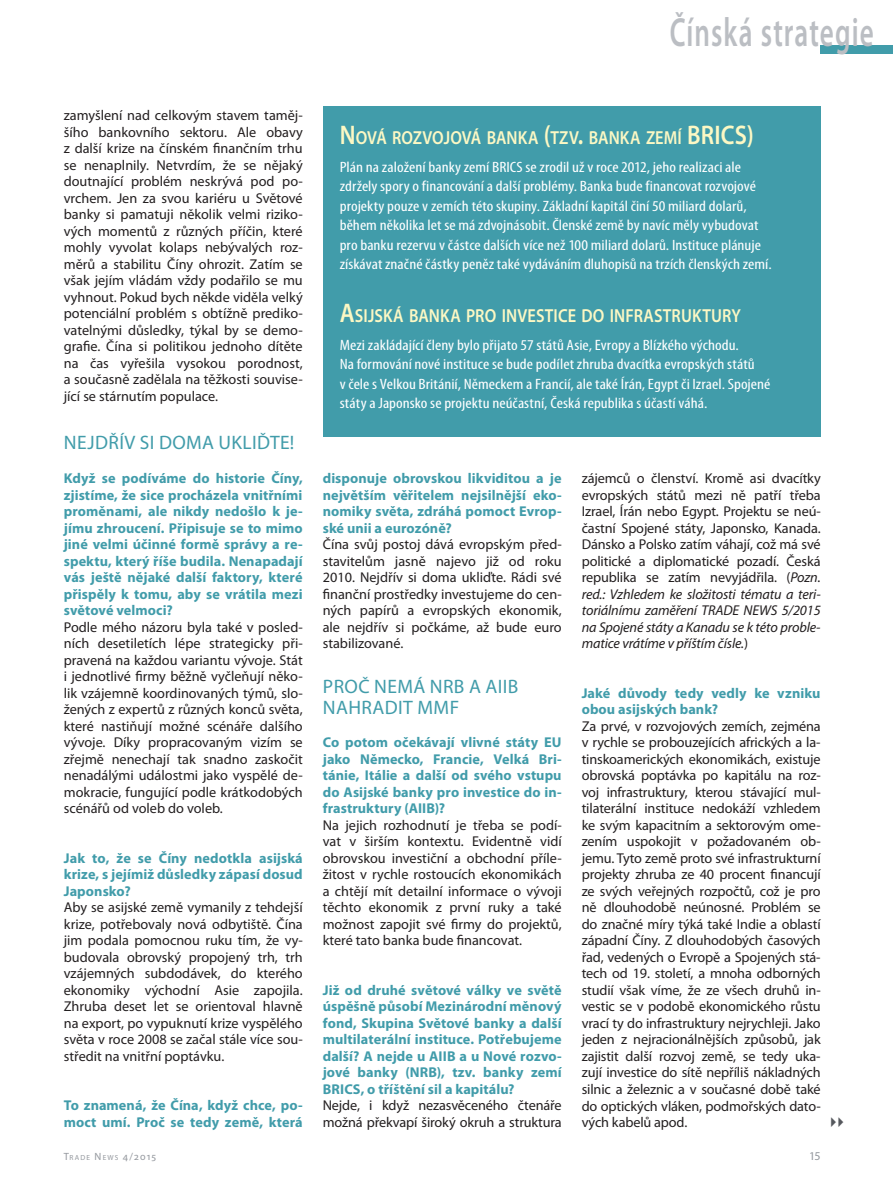
<style>
.page{position:relative;width:893px;height:1191px;background:#fff}
.page>*{position:absolute;margin:0;border:0;box-sizing:border-box;transform-origin:0 0}
.t1{font:600 40.8px "Myriad Pro";letter-spacing:.04em;color:#bbbec3;scale:.67 1}
.t2{font:19.5px/21px "Myriad Pro";letter-spacing:.02em;color:#419caa}
.t3{font:600 18.9px "Myriad Pro";letter-spacing:.005em;color:#fcf8c4;scale:.87 1}
.t4{font:condensed 15px/19.5px "Myriad Pro";color:#fff;scale:1.15 1}
.t5{font:14.25px/16.5px "Myriad Pro";color:#231f20;text-align:justify}
.t6{font:700 14.25px/16.5px "Myriad Pro";letter-spacing:.005em;color:#419caa;text-align:justify}
.t7{font:12px "Myriad Pro";color:#94989e}
.t8{font:7.35px "Myriad Pro";letter-spacing:.165em;color:#94989e}
.s1{font-size:27px}
.s2{font-style:italic}
.s3{font-size:10.5px}
</style>
<div class="page">
<div style="left:821px;top:45px;width:72px;height:9px;background:#419caa"></div>
<div style="left:323px;top:106px;width:498px;height:331px;background:#419caa"></div>
<h1 class="t1" style="left:670px;top:16px;width:306px">Čínská strategie</h1>
<p class="t5" style="left:64px;top:108px;width:240px">zamyšlení nad celkovým stavem taměj&shy;šího bankovního sektoru. Ale obavy z další krize na čínském finančním trhu se nenaplnily. Netvrdím, že se nějaký doutnající problém neskrývá pod po&shy;vrchem. Jen za svou kariéru u Světové banky si pamatuji několik velmi riziko&shy;vých momentů z různých příčin, které mohly vyvolat kolaps nebývalých roz&shy;měrů a stabilitu Číny ohrozit. Zatím se však jejím vládám vždy podařilo se mu vyhnout. Pokud bych někde viděla velký potenciální problém s obtížně prediko&shy;vatelnými důsledky, týkal by se demo&shy;grafie. Čína si politikou jednoho dítěte na čas vyřešila vysokou porodnost, a současně zadělala na těžkosti souvise&shy;jící se stárnutím populace.</p>
<h2 class="t2" style="left:64px;top:433px;width:232px">NEJDŘÍV SI DOMA UKLIĎTE!</h2>
<p class="t6" style="left:64px;top:471px;width:240px">Když se podíváme do historie Číny, zjistíme, že sice procházela vnitřními proměnami, ale nikdy nedošlo k je&shy;jímu zhroucení. Připisuje se to mimo jiné velmi účinné formě správy a re&shy;spektu, který říše budila. Nenapadají vás ještě nějaké další faktory, které přispěly k tomu, aby se vrátila mezi světové velmoci?</p>
<p class="t5" style="left:64px;top:620px;width:241px">Podle mého názoru byla také v posled&shy;ních desetiletích lépe strategicky při&shy;pravená na každou variantu vývoje. Stát i jednotlivé firmy běžně vyčleňují něko&shy;lik vzájemně koordinovaných týmů, slo&shy;žených z expertů z různých konců světa, které nastiňují možné scénáře dalšího vývoje. Díky propracovaným vizím se zřejmě nenechají tak snadno zaskočit nenadálými událostmi jako vyspělé de&shy;mokracie, fungující podle krátkodobých scénářů od voleb do voleb.</p>
<p class="t6" style="left:64px;top:851px;width:241px">Jak to, že se Číny nedotkla asijská krize, s jejímiž důsledky zápasí dosud Japonsko?</p>
<p class="t5" style="left:64px;top:900px;width:240px">Aby se asijské země vymanily z tehdejší krize, potřebovaly nová odbytiště. Čína jim podala pomocnou ruku tím, že vy&shy;budovala obrovský propojený trh, trh vzájemných subdodávek, do kterého ekonomiky východní Asie zapojila.<br>Zhruba deset let se orientoval hlavně na export, po vypuknutí krize vyspělého světa v roce 2008 se začal stále více sou&shy;středit na vnitřní poptávku.</p>
<p class="t6" style="left:64px;top:1098px;width:240px">To znamená, že Čína, když chce, po&shy;moct umí. Proč se tedy země, která</p>
<h3 class="t3" style="left:340px;top:126px;width:477px"><span class="s1">N</span>OVÁ ROZVOJOVÁ BANKA <span class="s1">(</span>TZV<span class="s1">.</span> BANKA ZEMÍ <span class="s1">BRICS)</span></h3>
<p class="t4" style="left:340px;top:158px;width:377px">Plán na založení banky zemí BRICS se zrodil už v roce 2012, jeho realizaci ale zdržely spory o financování a další problémy. Banka bude financovat rozvojové projekty pouze v zemích této skupiny. Základní kapitál činí 50 miliard dolarů, během několika let se má zdvojnásobit. Členské země by navíc měly vybudovat pro banku rezervu v částce dalších více než 100 miliard dolarů. Instituce plánuje získávat značné částky peněz také vydáváním dluhopisů na trzích členských zemí.</p>
<h3 class="t3" style="left:340px;top:304px;width:462px"><span class="s1">A</span>SIJSKÁ BANKA PRO INVESTICE DO INFRASTRUKTURY</h3>
<p class="t4" style="left:340px;top:336px;width:376px">Mezi zakládající členy bylo přijato 57 států Asie, Evropy a Blízkého východu.<br>Na formování nové instituce se bude podílet zhruba dvacítka evropských států<br>v čele s Velkou Británií, Německem a Francií, ale také Írán, Egypt či Izrael. Spojené státy a Japonsko se projektu neúčastní, Česká republika s účastí váhá.</p>
<p class="t6" style="left:323px;top:471px;width:240px">disponuje obrovskou likviditou a je největším věřitelem nejsilnější eko&shy;nomiky světa, zdráhá pomoct Evrop&shy;ské unii a eurozóně?</p>
<p class="t5" style="left:323px;top:537px;width:240px">Čína svůj postoj dává evropským před&shy;stavitelům jasně najevo již od roku 2010. Nejdřív si doma ukliďte. Rádi své finanční prostředky investujeme do cen&shy;ných papírů a evropských ekonomik, ale nejdřív si počkáme, až bude euro stabilizované.</p>
<h2 class="t2" style="left:323px;top:678px;width:197px">PROČ NEMÁ NRB A AIIB<br>NAHRADIT MMF</h2>
<p class="t6" style="left:323px;top:735px;width:240px">Co potom očekávají vlivné státy EU jako Německo, Francie, Velká Bri&shy;tánie, Itálie a další od svého vstupu do Asijské banky pro investice do in&shy;frastruktury (AIIB)?</p>
<p class="t5" style="left:323px;top:818px;width:240px">Na jejich rozhodnutí je třeba se podí&shy;vat v širším kontextu. Evidentně vidí obrovskou investiční a obchodní příle&shy;žitost v rychle rostoucích ekonomikách a chtějí mít detailní informace o vývoji těchto ekonomik z první ruky a také možnost zapojit své firmy do projektů, které tato banka bude financovat.</p>
<p class="t6" style="left:323px;top:983px;width:240px">Již od druhé světové války ve světě úspěšně působí Mezinárodní měnový fond, Skupina Světové banky a další multilaterální instituce. Potřebujeme další? A nejde u AIIB a u Nové rozvo&shy;jové banky (NRB), tzv. banky zemí BRICS, o tříštění sil a kapitálu?</p>
<p class="t5" style="left:323px;top:1098px;width:241px">Nejde, i když nezasvěceného čtenáře možná překvapí široký okruh a struktura</p>
<p class="t5" style="left:582px;top:471px;width:241px">zájemců o členství. Kromě asi dvacítky evropských států mezi ně patří třeba Izrael, Írán nebo Egypt. Projektu se neú&shy;častní Spojené státy, Japonsko, Kanada.<br>Dánsko a Polsko zatím váhají, což má své politické a diplomatické pozadí. Česká republika se zatím nevyjádřila. (<span class="s2">Pozn. red.: Vzhledem ke složitosti tématu a teri&shy;toriálnímu zaměření TRADE NEWS 5/2015 na Spojené státy a Kanadu se k této proble&shy;matice vrátíme v příštím čísle.</span>)</p>
<p class="t6" style="left:582px;top:686px;width:240px">Jaké důvody tedy vedly ke vzniku obou asijských bank?</p>
<p class="t5" style="left:582px;top:719px;width:241px">Za prvé, v rozvojových zemích, zejména v rychle se probouzejících afrických a la&shy;tinskoamerických ekonomikách, existuje obrovská poptávka po kapitálu na roz&shy;voj infrastruktury, kterou stávající mul&shy;tilaterální instituce nedokáží vzhledem ke svým kapacitním a sektorovým ome&shy;zením uspokojit v požadovaném ob&shy;jemu. Tyto země proto své infrastrukturní projekty zhruba ze 40 procent financují ze svých veřejných rozpočtů, což je pro ně dlouhodobě neúnosné. Problém se do značné míry týká také Indie a oblastí západní Číny. Z dlouhodobých časových řad, vedených o Evropě a Spojených stá&shy;tech od 19. století, a mnoha odborných studií však víme, že ze všech druhů in&shy;vestic se v podobě ekonomického růstu vrací ty do infrastruktury nejrychleji. Jako jeden z nejracionálnějších způsobů, jak zajistit další rozvoj země, se tedy uka&shy;zují investice do sítě nepříliš nákladných silnic a železnic a v současné době také do optických vláken, podmořských dato&shy;vých kabelů apod.</p>
<p class="t8" style="left:64px;top:1153px;width:94px"><span class="s3">T</span>RADE <span class="s3">N</span>EWS <span class="s3">4/2015</span></p>
<p class="t7" style="left:809px;top:1151px;width:13px">15</p>
</div>
